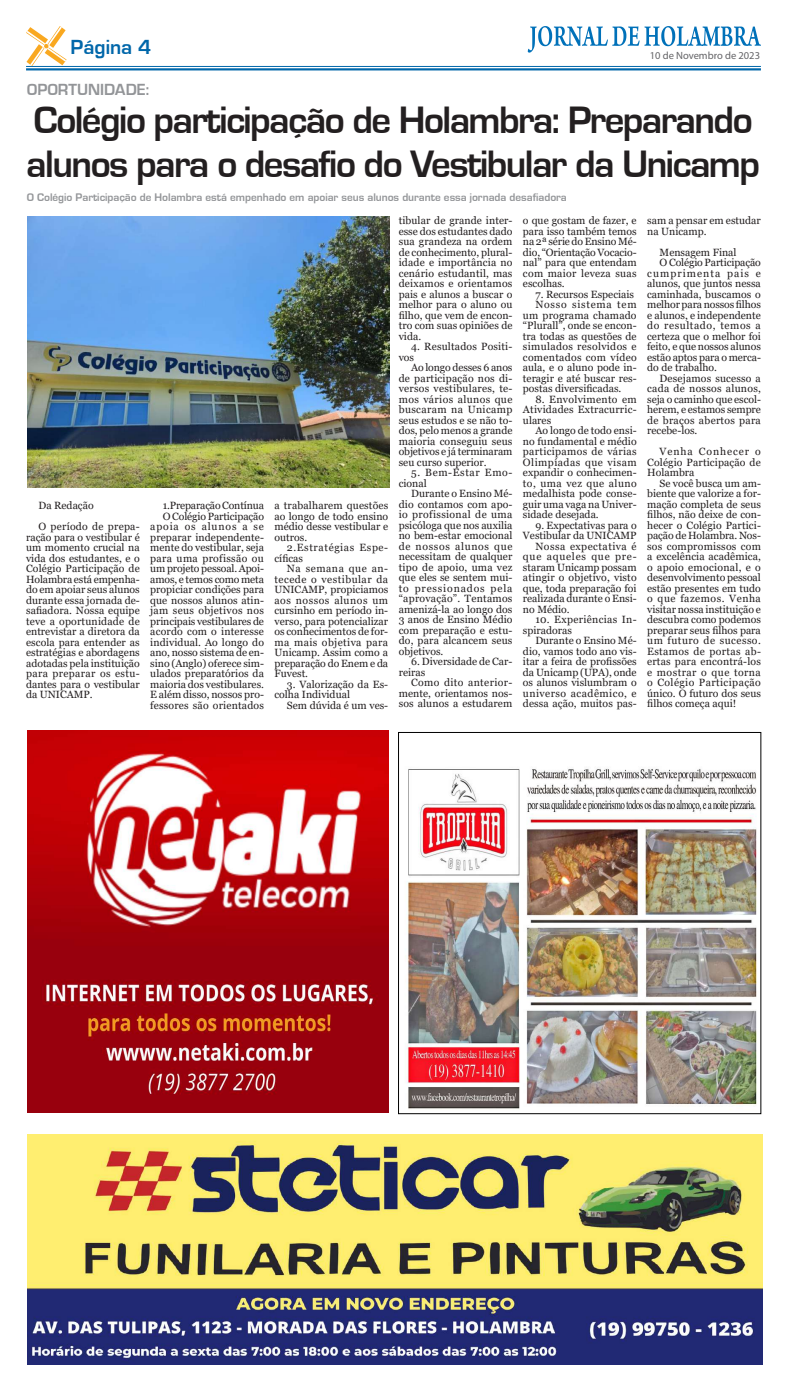
<style>
.page{position:relative;width:787px;height:1389px;background:#fff}
.page>*{position:absolute;margin:0;border:0;box-sizing:border-box;transform-origin:0 0}
.t1{font:39.38px/43.8px "Eurose";letter-spacing:-.04em;color:#231f20}
.t2{font:21.09px "Eurose";color:#0067aa}
.t3{font:16.62px "Eurose";color:#939598}
.t4{font:11.38px "Eurose";color:#939598}
.t5{font:10.5px/10.5px "Georgia";color:#231f20;text-align:justify}
.t6{font:10.5px/21px "Georgia";letter-spacing:.025em;color:#231f20}
.t7{font:10.5px/10.5px "Georgia";letter-spacing:.03em;color:#231f20}
.t8{font:10.5px "Georgia";letter-spacing:.07em;color:#231f20}
.t9{font:10.5px/10.5px "Georgia";letter-spacing:.055em;color:#231f20}
.t10{font:10.5px/10.5px "Georgia";letter-spacing:.06em;color:#231f20}
.t11{font:10.5px "Myriad Pro";color:#636366}
.t12{font:10.5px "Georgia";letter-spacing:.05em;color:#231f20}
.t13{font:10.5px "Georgia";letter-spacing:.045em;color:#231f20}
.t14{font:10.5px "Georgia";letter-spacing:.1em;color:#231f20}
</style>
<div class="page">
<hr style="left:26px;top:66px;width:734px;height:1px;background:#0067aa">
<hr style="left:26px;top:68px;width:734px;height:2px;background:#0067aa">
<svg style="left:26px;top:26px;width:41px;height:40px"></svg>
<svg style="left:527px;top:26px;width:233px;height:27px"></svg>
<img style="left:27px;top:731px;width:361px;height:381px">
<img style="left:405px;top:768px;width:352px;height:341px">
<div style="left:398px;top:732px;width:362px;height:382px;border:1px solid #000"></div>
<img style="left:27px;top:1134px;width:734px;height:230px">
<img style="left:27px;top:216px;width:362px;height:271px">
<h2 class="t2" style="left:71px;top:36px;width:82px">Página 4</h2>
<p class="t11" style="left:649px;top:49px;width:112px">10 de Novembro de 2023</p>
<h3 class="t3" style="left:27px;top:81px;width:124px">OPORTUNIDADE:</h3>
<h1 class="t1" style="left:26px;top:98px;width:735px">Colégio participação de Holambra: Preparando alunos para o desafio do Vestibular da Unicamp</h1>
<p class="t4" style="left:27px;top:191px;width:541px">O Colégio Participação de Holambra está empenhado em apoiar seus alunos durante essa jornada desafiadora</p>
<p class="t6" style="left:38px;top:496px;width:103px">Da Redação<br>O período de prepa-</p>
<p class="t5" style="left:26px;top:532px;width:115px">ração para o vestibular é um momento crucial na vida dos estudantes, e o Colégio Participação de Holambra está empenha&shy;do em apoiar seus alunos durante essa jornada de&shy;safiadora. Nossa equipe teve a oportunidade de entrevistar a diretora da escola para entender as estratégias e abordagens adotadas pela instituição para preparar os estu&shy;dantes para o vestibular da UNICAMP.</p>
<p class="t5" style="left:150px;top:501px;width:115px;text-align:right">1.Preparação Contínua<br>O Colégio Participação apoia os alunos a se preparar independente&shy;mente do vestibular, seja para uma profissão ou um projeto pessoal. Apoi&shy;amos, e temos como meta propiciar condições para que nossos alunos atin&shy;jam seus objetivos nos principais vestibulares de acordo com o interesse individual. Ao longo do ano, nosso sistema de en&shy;sino (Anglo) oferece sim&shy;ulados preparatórios da maioria dos vestibulares.<br>E além disso, nossos pro&shy;fessores são orientados</p>
<p class="t5" style="left:274px;top:501px;width:115px">a trabalharem questões ao longo de todo ensino médio desse vestibular e outros.</p>
<p class="t9" style="left:274px;top:543px;width:115px;text-indent:12px">2.Estratégias Espe&shy;cíficas</p>
<p class="t5" style="left:274px;top:564px;width:115px;text-indent:12px">Na semana que an&shy;tecede o vestibular da UNICAMP, propiciamos aos nossos alunos um cursinho em período in&shy;verso, para potencializar os conhecimentos de for&shy;ma mais objetiva para Unicamp. Assim como a preparação do Enem e da Fuvest.</p>
<p class="t5" style="left:274px;top:679px;width:115px;text-indent:12px">3. Valorização da Es&shy;colha Individual</p>
<p class="t5" style="left:287px;top:700px;width:103px">Sem dúvida é um ves-</p>
<p class="t5" style="left:398px;top:216px;width:115px">tibular de grande inter&shy;esse dos estudantes dado sua grandeza na ordem de conhecimento, plural&shy;idade e importância no cenário estudantil, mas deixamos e orientamos pais e alunos a buscar o melhor para o aluno ou filho, que vem de encon&shy;tro com suas opiniões de vida.</p>
<p class="t5" style="left:398px;top:342px;width:115px;text-indent:12px">4. Resultados Positi&shy;vos</p>
<p class="t5" style="left:398px;top:363px;width:115px;text-indent:12px">Ao longo desses 6 anos de participação nos di&shy;versos vestibulares, te&shy;mos vários alunos que buscaram na Unicamp seus estudos e se não to&shy;dos, pelo menos a grande maioria conseguiu seus objetivos e já terminaram seu curso superior.</p>
<p class="t10" style="left:398px;top:468px;width:115px;text-indent:12px">5. Bem-Estar Emo&shy;cional</p>
<p class="t5" style="left:398px;top:489px;width:115px;text-indent:12px">Durante o Ensino Mé&shy;dio contamos com apo&shy;io profissional de uma psicóloga que nos auxilia no bem-estar emocional de nossos alunos que necessitam de qualquer tipo de apoio, uma vez que eles se sentem mui&shy;to pressionados pela “aprovação”. Tentamos amenizá-la ao longo dos 3 anos de Ensino Médio com preparação e estu&shy;do, para alcancem seus objetivos.</p>
<p class="t5" style="left:398px;top:657px;width:115px;text-indent:12px">6. Diversidade de Car&shy;reiras</p>
<p class="t5" style="left:398px;top:678px;width:115px;text-indent:12px">Como dito anterior&shy;mente, orientamos nos&shy;sos alunos a estudarem</p>
<p class="t5" style="left:522px;top:216px;width:115px">o que gostam de fazer, e para isso também temos na 2ª série do Ensino Mé&shy;dio, “Orientação Vocacio&shy;nal” para que entendam com maior leveza suas escolhas.</p>
<p class="t5" style="left:535px;top:289px;width:100px">7. Recursos Especiais</p>
<p class="t8" style="left:535px;top:298px;width:103px">Nosso sistema tem</p>
<p class="t5" style="left:522px;top:310px;width:115px">um programa chamado</p>
<p class="t5" style="left:522px;top:321px;width:115px">“Plurall”, onde se encon-</p>
<p class="t5" style="left:522px;top:331px;width:115px">tra todas as questões de</p>
<p class="t7" style="left:522px;top:342px;width:115px">simulados resolvidos e</p>
<p class="t6" style="left:522px;top:347px;width:115px">comentados com vídeo</p>
<p class="t5" style="left:522px;top:363px;width:115px">aula, e o aluno pode in-</p>
<p class="t5" style="left:522px;top:373px;width:115px">teragir e até buscar res-</p>
<p class="t5" style="left:522px;top:384px;width:100px">postas diversificadas.</p>
<p class="t5" style="left:522px;top:394px;width:115px;text-indent:12px">8. Envolvimento em Atividades Extracurric&shy;ulares</p>
<p class="t5" style="left:522px;top:426px;width:115px;text-indent:12px">Ao longo de todo ensi&shy;no fundamental e médio participamos de várias Olimpíadas que visam expandir o conhecimen&shy;to, uma vez que aluno medalhista pode conse&shy;guir uma vaga na Univer&shy;sidade desejada.</p>
<p class="t5" style="left:535px;top:520px;width:103px">9. Expectativas para o</p>
<p class="t5" style="left:522px;top:531px;width:115px">Vestibular da UNICAMP</p>
<p class="t13" style="left:535px;top:540px;width:103px">Nossa expectativa é</p>
<p class="t8" style="left:522px;top:550px;width:115px">que aqueles que pre-</p>
<p class="t5" style="left:522px;top:562px;width:115px">staram Unicamp possam</p>
<p class="t5" style="left:522px;top:573px;width:115px">atingir o objetivo, visto</p>
<p class="t5" style="left:522px;top:583px;width:115px">que, toda preparação foi</p>
<p class="t5" style="left:522px;top:594px;width:115px">realizada durante o Ensi-</p>
<p class="t5" style="left:522px;top:604px;width:48px">no Médio.</p>
<p class="t7" style="left:522px;top:615px;width:115px;text-indent:12px">10. Experiências In&shy;spiradoras</p>
<p class="t5" style="left:522px;top:636px;width:115px;text-indent:12px">Durante o Ensino Mé&shy;dio, vamos todo ano vis&shy;itar a feira de profissões da Unicamp (UPA), onde os alunos vislumbram o universo acadêmico, e dessa ação, muitos pas-</p>
<p class="t5" style="left:647px;top:216px;width:115px">sam a pensar em estudar na Unicamp.</p>
<p class="t5" style="left:659px;top:247px;width:78px">Mensagem Final</p>
<p class="t5" style="left:659px;top:258px;width:103px">O Colégio Participação</p>
<p class="t14" style="left:647px;top:267px;width:115px">cumprimenta pais e</p>
<p class="t5" style="left:647px;top:279px;width:115px">alunos, que juntos nessa</p>
<p class="t5" style="left:647px;top:289px;width:115px">caminhada, buscamos o</p>
<p class="t5" style="left:647px;top:300px;width:115px">melhor para nossos filhos</p>
<p class="t5" style="left:647px;top:310px;width:115px">e alunos, e independente</p>
<p class="t12" style="left:647px;top:319px;width:115px">do resultado, temos a</p>
<p class="t5" style="left:647px;top:331px;width:115px">certeza que o melhor foi</p>
<p class="t5" style="left:647px;top:342px;width:115px">feito, e que nossos alunos</p>
<p class="t5" style="left:647px;top:352px;width:115px">estão aptos para o merca-</p>
<p class="t5" style="left:647px;top:363px;width:71px">do de trabalho.</p>
<p class="t5" style="left:659px;top:373px;width:103px">Desejamos sucesso a</p>
<p class="t6" style="left:647px;top:378px;width:115px">cada de nossos alunos,</p>
<p class="t5" style="left:647px;top:394px;width:115px">seja o caminho que escol-</p>
<p class="t5" style="left:647px;top:405px;width:115px">herem, e estamos sempre</p>
<p class="t6" style="left:647px;top:410px;width:115px">de braços abertos para</p>
<p class="t5" style="left:647px;top:426px;width:52px">recebe-los.</p>
<p class="t5" style="left:647px;top:447px;width:115px;text-indent:12px">Venha Conhecer o Colégio Participação de Holambra</p>
<p class="t5" style="left:647px;top:478px;width:115px;text-indent:12px">Se você busca um am&shy;biente que valorize a for&shy;mação completa de seus filhos, não deixe de con&shy;hecer o Colégio Partici&shy;pação de Holambra. Nos&shy;sos compromissos com a excelência acadêmica, o apoio emocional, e o desenvolvimento pessoal estão presentes em tudo o que fazemos. Venha visitar nossa instituição e descubra como podemos preparar seus filhos para um futuro de sucesso.<br>Estamos de portas ab&shy;ertas para encontrá-los e mostrar o que torna o Colégio Participação único. O futuro dos seus filhos começa aqui!</p>
</div>
